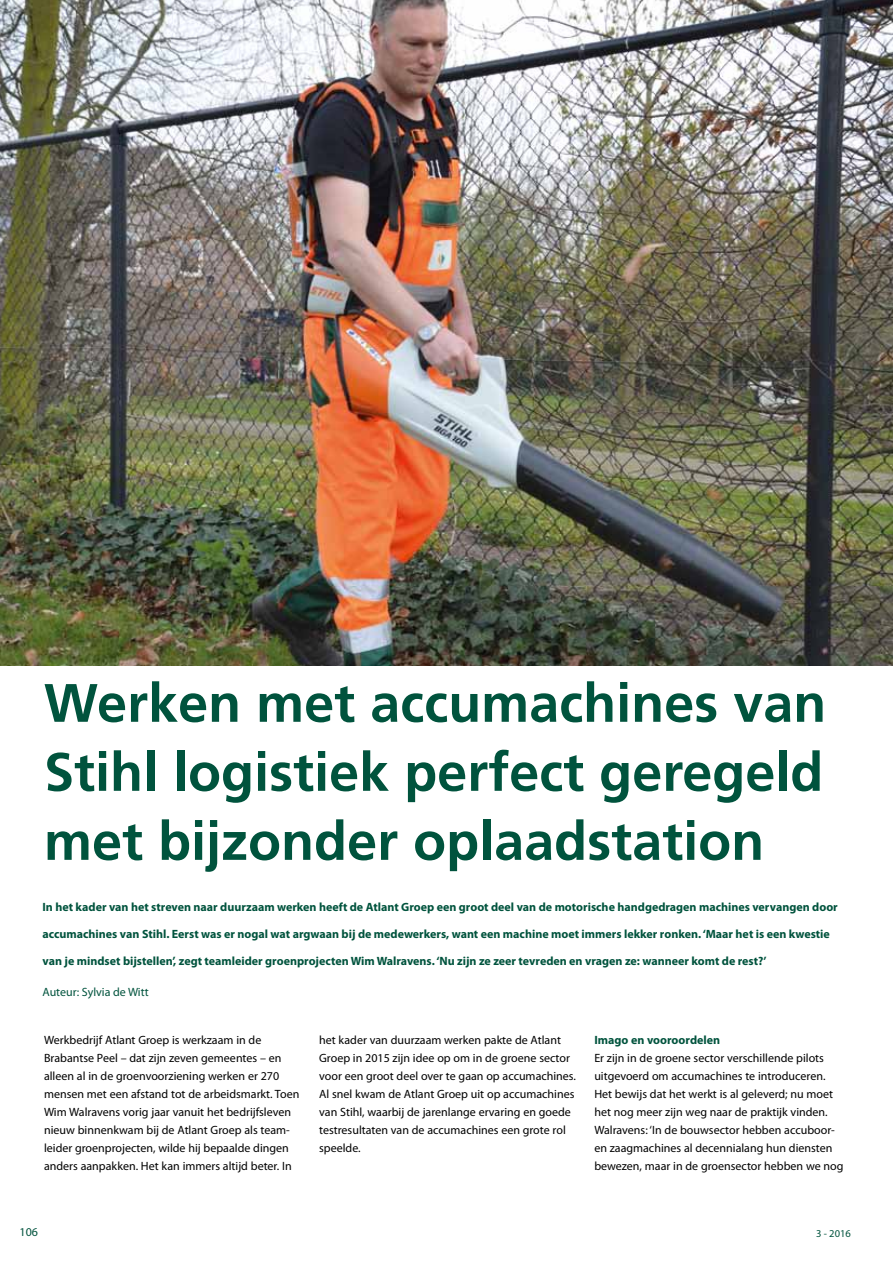
<style>
.page{position:relative;width:893px;height:1263px;background:#fff}
.page>*{position:absolute;margin:0;border:0;box-sizing:border-box;transform-origin:0 0}
.t1{font:700 54px/69px "Frutiger";color:#00533d;text-align:justify}
.t2{font:12px/18px "Myriad Pro";color:#000}
.t3{font:700 12px "Myriad Pro";color:#00533d}
.t4{font:12px "Myriad Pro";color:#00533d}
.t5{font:10.5px "Myriad Pro";color:#00533d}
</style>
<div class="page">
<img style="left:0;top:0;width:893px;height:665px">
<h1 class="t1" style="left:44px;top:668px;width:784px">Werken met accumachines van Stihl logistiek perfect geregeld met bijzonder oplaadstation</h1>
<p class="t3" style="left:43px;top:899px;width:797px">In het kader van het streven naar duurzaam werken heeft de Atlant Groep een groot deel van de motorische handgedragen machines vervangen door</p>
<p class="t3" style="left:43px;top:926px;width:789px">accumachines van Stihl. Eerst was er nogal wat argwaan bij de medewerkers, want een machine moet immers lekker ronken. ‘Maar het is een kwestie</p>
<p class="t3" style="left:43px;top:953px;width:726px">van je mindset bijstellen’, zegt teamleider groenprojecten Wim Walravens. ‘Nu zijn ze zeer tevreden en vragen ze: wanneer komt de rest?’</p>
<p class="t4" style="left:43px;top:985px;width:108px">Auteur: Sylvia de Witt</p>
<p class="t2" style="left:44px;top:1031px;width:257px">Werkbedrijf Atlant Groep is werkzaam in de Brabantse Peel – dat zijn zeven gemeentes – en alleen al in de groenvoorziening werken er 270 mensen met een afstand tot de arbeidsmarkt. Toen Wim Walravens vorig jaar vanuit het bedrijfsleven nieuw binnenkwam bij de Atlant Groep als team&shy;leider groenprojecten, wilde hij bepaalde dingen anders aanpakken. Het kan immers altijd beter. In</p>
<p class="t2" style="left:319px;top:1031px;width:258px">het kader van duurzaam werken pakte de Atlant Groep in 2015 zijn idee op om in de groene sector voor een groot deel over te gaan op accumachines.<br>Al snel kwam de Atlant Groep uit op accumachines van Stihl, waarbij de jarenlange ervaring en goede testresultaten van de accumachines een grote rol speelde.</p>
<p class="t3" style="left:594px;top:1032px;width:127px">Imago en vooroordelen</p>
<p class="t2" style="left:594px;top:1049px;width:251px">Er zijn in de groene sector verschillende pilots uitgevoerd om accumachines te introduceren.<br>Het bewijs dat het werkt is al geleverd; nu moet het nog meer zijn weg naar de praktijk vinden.<br>Walravens: ‘In de bouwsector hebben accuboor&shy;en zaagmachines al decennialang hun diensten bewezen, maar in de groensector hebben we nog</p>
<p class="t4" style="left:20px;top:1224px;width:20px">106</p>
<p class="t5" style="left:816px;top:1227px;width:36px">3 - 2016</p>
</div>
